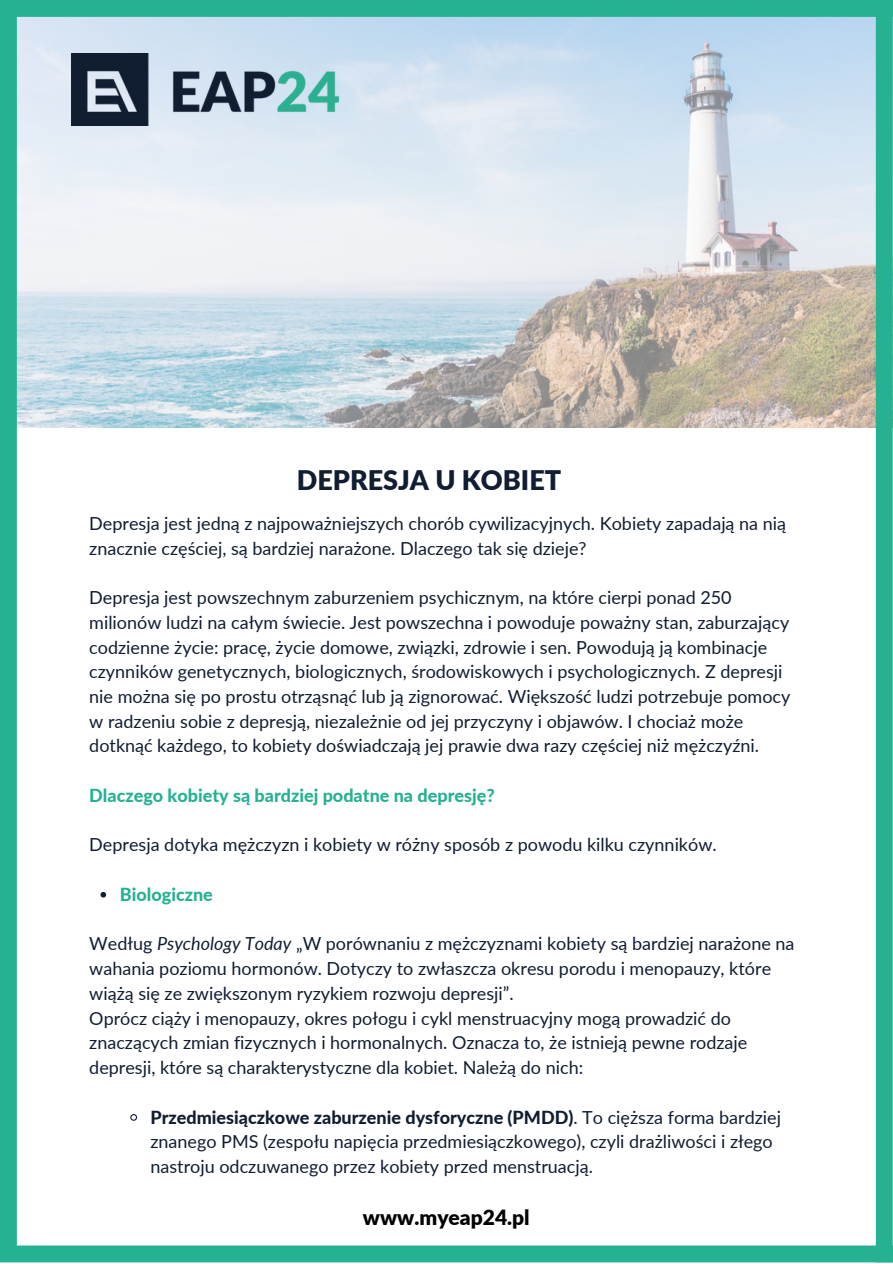
<style>
.page{position:relative;width:893px;height:1264px;background:#fff}
.page>*{position:absolute;margin:0;border:0;box-sizing:border-box;transform-origin:0 0}
.t1{font:900 27px "Lato";color:#111d31}
.t2{font:900 21px "Lato";color:#000}
.t3{font:18px/24.8px "Lato";color:#111d31}
.t4{font:800 18px "Lato";color:#25b192}
.s1{font-style:italic}
.s2{font-weight:800}
</style>
<div class="page">
<img style="left:17px;top:17px;width:858px;height:410px">
<div style="left:0;top:0;width:892px;height:17px;background:#25b192"></div>
<div style="left:0;top:1245px;width:892px;height:17px;background:#25b192"></div>
<div style="left:0;top:0;width:17px;height:1253px;background:#25b192"></div>
<div style="left:875px;top:8px;width:17px;height:1254px;background:#25b192"></div>
<svg style="left:100px;top:891px;width:6px;height:6px"></svg>
<svg style="left:130px;top:1114px;width:8px;height:7px"></svg>
<img style="left:72px;top:53px;width:291px;height:72px">
<h1 class="t1" style="left:297px;top:463px;width:266px">DEPRESJA U KOBIET</h1>
<p class="t3" style="left:89px;top:510px;width:698px">Depresja jest jedną z najpoważniejszych chorób cywilizacyjnych. Kobiety zapadają na nią znacznie częściej, są bardziej narażone. Dlaczego tak się dzieje?</p>
<p class="t3" style="left:89px;top:584px;width:702px">Depresja jest powszechnym zaburzeniem psychicznym, na które cierpi ponad 250 milionów ludzi na całym świecie. Jest powszechna i powoduje poważny stan, zaburzający codzienne życie: pracę, życie domowe, związki, zdrowie i sen. Powodują ją kombinacje czynników genetycznych, biologicznych, środowiskowych i psychologicznych. Z depresji nie można się po prostu otrząsnąć lub ją zignorować. Większość ludzi potrzebuje pomocy w radzeniu sobie z depresją, niezależnie od jej przyczyny i objawów. I chociaż może dotknąć każdego, to kobiety doświadczają jej prawie dwa razy częściej niż mężczyźni.</p>
<p class="t4" style="left:89px;top:784px;width:407px">Dlaczego kobiety są bardziej podatne na depresję?</p>
<p class="t3" style="left:89px;top:832px;width:629px">Depresja dotyka mężczyzn i kobiety w różny sposób z powodu kilku czynników.</p>
<p class="t4" style="left:120px;top:883px;width:95px">Biologiczne</p>
<p class="t3" style="left:89px;top:931px;width:706px">Według <span class="s1">Psychology Today</span> „W porównaniu z mężczyznami kobiety są bardziej narażone na wahania poziomu hormonów. Dotyczy to zwłaszcza okresu porodu i menopauzy, które wiążą się ze zwiększonym ryzykiem rozwoju depresji”.<br>Oprócz ciąży i menopauzy, okres połogu i cykl menstruacyjny mogą prowadzić do znaczących zmian fizycznych i hormonalnych. Oznacza to, że istnieją pewne rodzaje depresji, które są charakterystyczne dla kobiet. Należą do nich:</p>
<p class="t3" style="left:150px;top:1104px;width:632px"><span class="s2">Przedmiesiączkowe zaburzenie dysforyczne (PMDD)</span>. To cięższa forma bardziej znanego PMS (zespołu napięcia przedmiesiączkowego), czyli drażliwości i złego nastroju odczuwanego przez kobiety przed menstruacją.</p>
<p class="t2" style="left:363px;top:1203px;width:168px">www.myeap24.pl</p>
</div>
